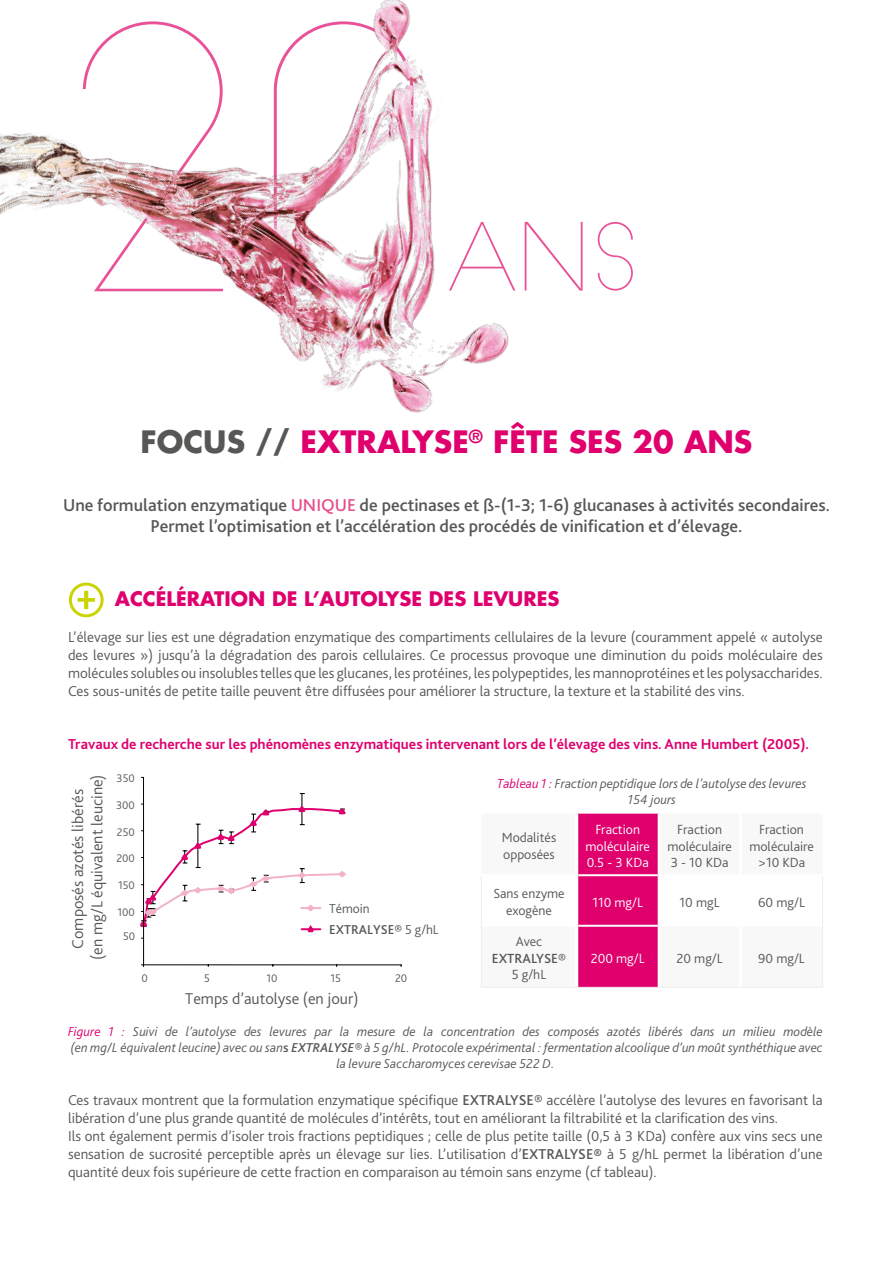
<style>
.page{position:relative;width:893px;height:1263px;background:#fff}
.page>*{position:absolute;margin:0;border:0;box-sizing:border-box;transform-origin:0 0}
.t1{font:700 30px "Futura Std";color:#df006e}
.t2{font:700 19.5px "Futura Std";color:#df006e}
.t3{font:500 18px/21.6px "Bliss 2";color:#575756;text-align:center}
.t4{font:300 16.35px/19.6px "Bliss 2";color:#575756;text-align:center}
.t5{font:300 15px/18px "Bliss 2";color:#575756;text-align:justify}
.t6{font:700 15px "Bliss 2";color:#df006e}
.t7{font:300 13.8px/16.6px "Bliss 2";color:#575756;text-align:center}
.t8{font:300 13.8px/16.6px "Bliss 2";color:#fff;text-align:center}
.t9{font:500 13.8px "Bliss 2";color:#575756}
.t10{font:italic 300 13.5px/16.2px "Bliss 2";color:#575756;text-align:center}
.t11{font:500 13.5px "Bliss 2";color:#575756}
.t12{font:300 13.5px "Bliss 2";color:#575756}
.t13{font:300 11.55px "Bliss 2";letter-spacing:-.005em;color:#575756}
.s1{color:#575756}
.s2{color:#e55089}
.s3{font-weight:300}
.s4{color:#df006e}
.s5{font-weight:500;font-style:normal}
.s6{font-weight:500}
.s7{font-family:"Bliss";font-weight:500}
</style>
<div class="page">
<hr style="left:144px;top:964px;width:257px;height:1px;background:#000">
<svg style="left:139px;top:793px;width:207px;height:146px"></svg>
<hr style="left:143px;top:777px;width:1px;height:188px;background:#000">
<div style="left:578px;top:814px;width:80px;height:173px;background:#df006e"></div>
<hr style="left:578px;top:874px;width:81px;height:2px;background:#fff">
<hr style="left:578px;top:925px;width:81px;height:2px;background:#fff">
<hr style="left:481px;top:987px;width:96px;height:1px;background:#ededed">
<hr style="left:577px;top:987px;width:82px;height:1px;background:#ededed">
<hr style="left:659px;top:987px;width:82px;height:1px;background:#ededed">
<hr style="left:741px;top:987px;width:82px;height:1px;background:#ededed">
<hr style="left:481px;top:876px;width:1px;height:50px;background:#ededed">
<hr style="left:481px;top:926px;width:1px;height:61px;background:#ededed">
<hr style="left:822px;top:876px;width:1px;height:50px;background:#ededed">
<hr style="left:822px;top:926px;width:1px;height:61px;background:#ededed">
<img style="left:0;top:0;width:617px;height:618px">
<svg style="left:525px;top:222px;width:58px;height:69px"></svg>
<svg style="left:598px;top:222px;width:35px;height:69px"></svg>
<div style="left:69px;top:583px;width:35px;height:34px;border:3px solid #cad400;border-radius:50%"></div>
<svg style="left:78px;top:591px;width:17px;height:18px"></svg>
<h1 class="t1" style="left:141px;top:422px;width:613px"><span class="s1">FOCUS //</span> EXTRALYSE<sup>®</sup> FÊTE SES 20 ANS</h1>
<p class="t3" style="left:63px;top:493px;width:768px">Une formulation enzymatique <span class="s2">UNIQUE</span> de pectinases et ß-(1-3; 1-6) glucanases à activités secondaires.<br>Permet l’optimisation et l’accélération des procédés de vinification et d’élevage.</p>
<h2 class="t2" style="left:115px;top:586px;width:446px">ACCÉLÉRATION DE L’AUTOLYSE DES LEVURES</h2>
<p class="t5" style="left:68px;top:628px;width:756px">L’élevage sur lies est une dégradation enzymatique des compartiments cellulaires de la levure (couramment appelé « autolyse des levures ») jusqu’à la dégradation des parois cellulaires. Ce processus provoque une diminution du poids moléculaire des molécules solubles ou insolubles telles que les glucanes, les protéines, les polypeptides, les mannoprotéines et les polysaccharides.<br>Ces sous-unités de petite taille peuvent être diffusées pour améliorer la structure, la texture et la stabilité des vins.</p>
<p class="t6" style="left:68px;top:735px;width:743px">Travaux de recherche sur les phénomènes enzymatiques intervenant lors de l’élevage des vins. Anne Humbert (2005).</p>
<p class="t4" style="left:67px;top:960px;width:187px;rotate:-90deg">Composés azotés libérés<br>(en mg/L équivalent leucine)</p>
<p class="t13" style="left:117px;top:771px;width:20px">350</p>
<p class="t13" style="left:116px;top:798px;width:20px">300</p>
<p class="t13" style="left:117px;top:824px;width:19px">250</p>
<p class="t13" style="left:116px;top:851px;width:20px">200</p>
<p class="t13" style="left:118px;top:878px;width:18px">150</p>
<p class="t13" style="left:118px;top:905px;width:19px">100</p>
<p class="t13" style="left:123px;top:929px;width:14px">50</p>
<p class="t12" style="left:329px;top:900px;width:42px">Témoin</p>
<p class="t11" style="left:329px;top:921px;width:111px">EXTRALYSE® <span class="s3">5 g/hL</span></p>
<p class="t13" style="left:141px;top:971px;width:8px">0</p>
<p class="t13" style="left:204px;top:971px;width:7px">5</p>
<p class="t13" style="left:267px;top:971px;width:13px">10</p>
<p class="t13" style="left:330px;top:971px;width:12px">15</p>
<p class="t13" style="left:395px;top:971px;width:14px">20</p>
<p class="t4" style="left:185px;top:988px;width:175px">Temps d’autolyse (en jour)</p>
<p class="t10" style="left:497px;top:775px;width:311px"><span class="s4">Tableau 1 :</span> Fraction peptidique lors de l'autolyse des levures<br>154 jours</p>
<p class="t7" style="left:502px;top:829px;width:56px;text-align:left">Modalités opposées</p>
<p class="t8" style="left:585px;top:821px;width:66px">Fraction moléculaire<br>0.5 - 3 KDa</p>
<p class="t7" style="left:667px;top:821px;width:66px">Fraction moléculaire<br>3 - 10 KDa</p>
<p class="t7" style="left:749px;top:821px;width:66px">Fraction moléculaire &gt;10 KDa</p>
<p class="t7" style="left:493px;top:885px;width:73px">Sans enzyme exogène</p>
<p class="t8" style="left:592px;top:893px;width:52px">110 mg/L</p>
<p class="t7" style="left:680px;top:893px;width:42px">10 mgL</p>
<p class="t7" style="left:758px;top:893px;width:48px">60 mg/L</p>
<p class="t7" style="left:516px;top:933px;width:28px">Avec</p>
<p class="t9" style="left:492px;top:950px;width:76px">EXTRALYSE®</p>
<p class="t7" style="left:512px;top:966px;width:36px">5 g/hL</p>
<p class="t8" style="left:591px;top:949px;width:55px">200 mg/L</p>
<p class="t7" style="left:676px;top:949px;width:48px">20 mg/L</p>
<p class="t7" style="left:758px;top:949px;width:48px">90 mg/L</p>
<p class="t10" style="left:68px;top:1023px;width:756px"><span class="s4">Figure 1 :</span> Suivi de l’autolyse des levures par la mesure de la concentration des composés azotés libérés dans un milieu modèle (en mg/L équivalent leucine) avec ou san<span class="s5">s</span> <span class="s6">EXTRALYSE®</span> à 5 g/hL. Protocole expérimental : fermentation alcoolique d’un moût synthéthique avec la levure Saccharomyces cerevisae 522 D.</p>
<p class="t5" style="left:68px;top:1091px;width:756px;text-align:left">Ces travaux montrent que la formulation enzymatique spécifique <span class="s6">EXTRALYSE®</span> accélère l’autolyse des levures en favorisant la libération d’une plus grande quantité de molécules d’intérêts, tout en améliorant la filtrabilité et la clarification des vins.<br>Ils ont également permis d’isoler trois fractions peptidiques ; celle de plus petite taille (0,5 à 3 KDa) confère aux vins secs une sensation de sucrosité perceptible après un élevage sur lies. L’utilisation d’<span class="s6">EXTRALYSE</span><span class="s7">®</span> à 5 g/hL permet la libération d’une quantité deux fois supérieure de cette fraction en comparaison au témoin sans enzyme (cf tableau).</p>
</div>
